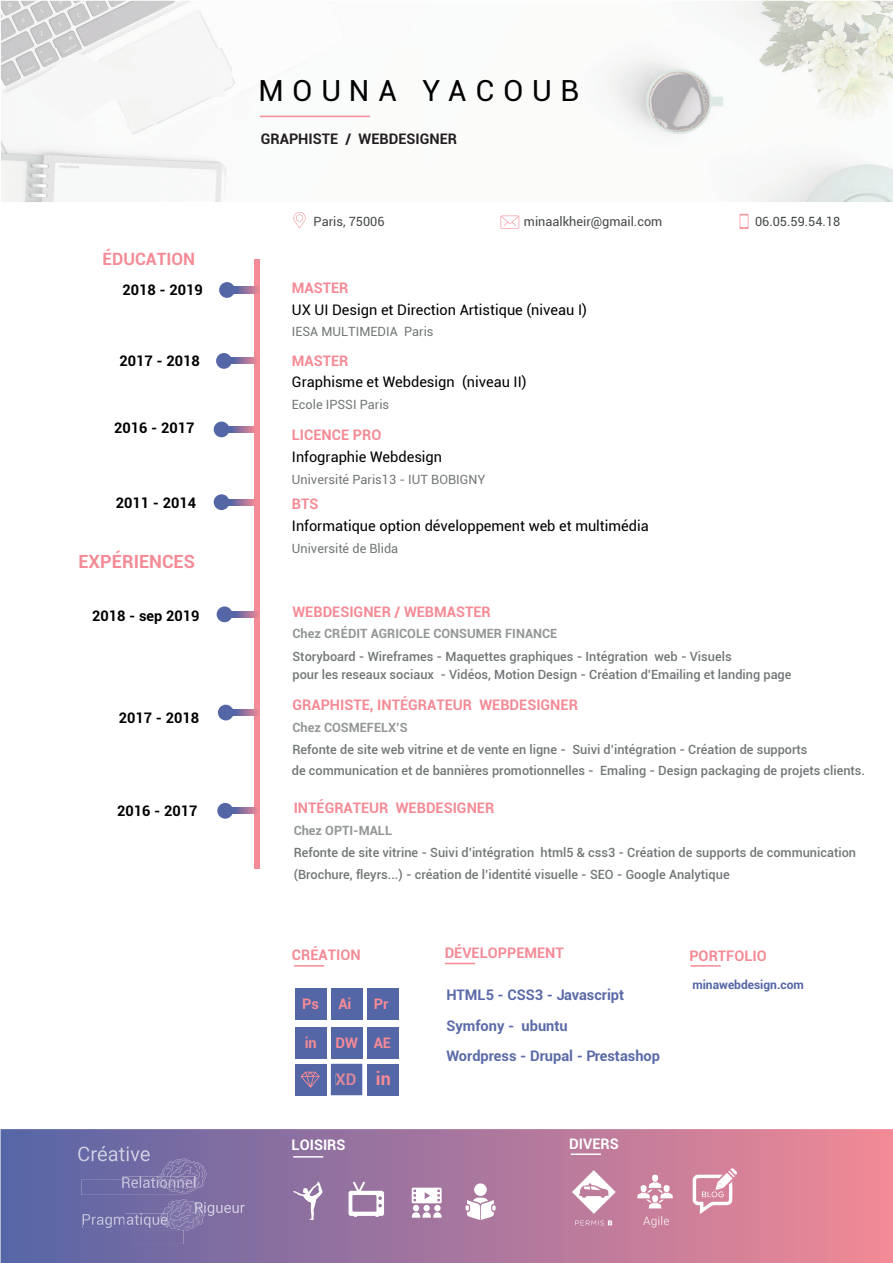
<style>
.page{position:relative;width:893px;height:1263px;background:#fff}
.page>*{position:absolute;margin:0;border:0;box-sizing:border-box;transform-origin:0 0}
.t1{font:29.1px "Roboto";letter-spacing:.305em;color:#000001}
.t2{font:700 18.15px "Roboto";color:#f48b96}
.t3{font:700 16.95px "Roboto";color:#f48b96}
.t4{font:700 16.05px "Roboto";color:#d9879b}
.t5{font:700 14.55px "Roboto";color:#f48b96}
.t6{font:14.55px "Roboto";color:#000001}
.t7{font:700 14.55px "Roboto";color:#000001}
.t8{font:700 14.55px/30.3px "Roboto";color:#5b6aa8}
.t9{font:700 14.55px "Roboto";color:#231f20}
.t10{font:700 14.55px "Roboto";color:#fff}
.t11{font:500 12.75px/21.8px "Roboto";color:#717677}
.t12{font:12.75px "Roboto";color:#717677}
.t13{font:700 12.75px "Roboto";color:#929697}
.t14{font:12.75px "Roboto";color:#454849}
.t15{font:700 12px "Roboto";color:#5566a6}
.s1{font-size:18px;color:#f48b96}
</style>
<div class="page">
<img style="left:1px;top:1px;width:892px;height:201px">
<svg style="left:1px;top:1129px;width:892px;height:134px;background:#ac789c"></svg>
<div style="left:255px;top:259px;width:5px;height:610px;background:#f48b96"></div>
<svg style="left:233px;top:709px;width:25px;height:7px"></svg>
<div style="left:218px;top:705px;width:16px;height:15px;background:#5566a6;border-radius:50%"></div>
<svg style="left:233px;top:808px;width:24px;height:6px"></svg>
<div style="left:217px;top:803px;width:16px;height:16px;background:#5566a6;border-radius:50%"></div>
<svg style="left:232px;top:358px;width:24px;height:6px"></svg>
<div style="left:216px;top:353px;width:16px;height:16px;background:#5566a6;border-radius:50%"></div>
<svg style="left:229px;top:426px;width:26px;height:6px"></svg>
<div style="left:214px;top:421px;width:15px;height:16px;background:#5566a6;border-radius:50%"></div>
<svg style="left:229px;top:499px;width:26px;height:6px"></svg>
<div style="left:214px;top:494px;width:15px;height:16px;background:#5566a6;border-radius:50%"></div>
<div style="left:217px;top:606px;width:15px;height:16px;background:#5566a6;border-radius:50%"></div>
<svg style="left:232px;top:611px;width:26px;height:6px"></svg>
<svg style="left:293px;top:1181px;width:29px;height:39px"></svg>
<svg style="left:349px;top:1181px;width:35px;height:36px"></svg>
<svg style="left:412px;top:1188px;width:30px;height:30px"></svg>
<div style="left:474px;top:1183px;width:13px;height:13px;background:#fff;border-radius:50%"></div>
<svg style="left:465px;top:1197px;width:31px;height:23px"></svg>
<svg style="left:637px;top:1175px;width:36px;height:33px"></svg>
<svg style="left:575px;top:1220px;width:37px;height:6px"></svg>
<svg style="left:572px;top:1170px;width:44px;height:44px"></svg>
<svg style="left:693px;top:1168px;width:44px;height:46px"></svg>
<svg style="left:235px;top:287px;width:24px;height:6px"></svg>
<div style="left:219px;top:282px;width:16px;height:16px;background:#5566a6;border-radius:50%"></div>
<img style="left:29px;top:49px;width:203px;height:75px">
<div style="left:29px;top:52px;width:197px;height:70px;background:#f5f6f5"></div>
<hr style="left:260px;top:116px;width:110px;height:1px;background:#f48b96">
<hr style="left:294px;top:965px;width:30px;height:1px;background:#f48b96">
<hr style="left:445px;top:963px;width:30px;height:1px;background:#f48b96">
<hr style="left:293px;top:1156px;width:30px;height:1px;background:#fff">
<hr style="left:571px;top:1153px;width:30px;height:2px;background:#fff">
<hr style="left:691px;top:965px;width:30px;height:1px;background:#f48b96">
<svg style="left:293px;top:212px;width:12px;height:16px"></svg>
<div style="left:31px;top:1151px;width:71px;height:15px;background:#5f67a5"></div>
<div style="left:44px;top:1213px;width:39px;height:12px;background:#6168a5"></div>
<svg style="left:643px;top:1216px;width:26px;height:11px"></svg>
<svg style="left:78px;top:1146px;width:167px;height:98px;background:#7c73a7"></svg>
<svg style="left:740px;top:214px;width:8px;height:15px"></svg>
<svg style="left:501px;top:216px;width:18px;height:13px"></svg>
<div style="left:295px;top:988px;width:31px;height:32px;background:#5566a6"></div>
<div style="left:295px;top:1027px;width:31px;height:32px;background:#5566a6"></div>
<div style="left:331px;top:1027px;width:31px;height:32px;background:#5566a6"></div>
<div style="left:367px;top:1027px;width:31px;height:32px;background:#5566a6"></div>
<div style="left:331px;top:988px;width:31px;height:32px;background:#5566a6"></div>
<div style="left:367px;top:988px;width:31px;height:32px;background:#5566a6"></div>
<svg style="left:331px;top:1064px;width:31px;height:31px"></svg>
<div style="left:336px;top:1074px;width:23px;height:11px;background:#5566a6"></div>
<div style="left:295px;top:1064px;width:32px;height:31px;background:#5566a6"></div>
<div style="left:367px;top:1064px;width:31px;height:31px;background:#5566a6"></div>
<svg style="left:301px;top:1072px;width:19px;height:16px"></svg>
<h3 class="t3" style="left:103px;top:247px;width:94px">ÉDUCATION</h3>
<p class="t7" style="left:122px;top:280px;width:82px">2018 - 2019</p>
<p class="t7" style="left:119px;top:351px;width:82px">2017 - 2018</p>
<p class="t7" style="left:114px;top:417px;width:82px">2016 - 2017</p>
<p class="t7" style="left:116px;top:493px;width:82px">2011 - 2014</p>
<h2 class="t2" style="left:78px;top:549px;width:118px">EXPÉRIENCES</h2>
<p class="t7" style="left:92px;top:605px;width:109px">2018 - sep 2019</p>
<p class="t7" style="left:119px;top:708px;width:82px">2017 - 2018</p>
<p class="t7" style="left:117px;top:800px;width:82px">2016 - 2017</p>
<h1 class="t1" style="left:259px;top:70px;width:322px">MOUNA YACOUB</h1>
<p class="t9" style="left:261px;top:129px;width:198px">GRAPHISTE / WEBDESIGNER</p>
<p class="t14" style="left:314px;top:212px;width:72px">Paris, 75006</p>
<p class="t14" style="left:524px;top:212px;width:140px">minaalkheir@gmail.com</p>
<p class="t14" style="left:755px;top:213px;width:87px">06.05.59.54.18</p>
<p class="t5" style="left:292px;top:277px;width:58px">MASTER</p>
<p class="t6" style="left:292px;top:299px;width:297px">UX UI Design et Direction Artistique (niveau I)</p>
<p class="t12" style="left:292px;top:323px;width:143px">IESA MULTIMEDIA Paris</p>
<p class="t5" style="left:292px;top:350px;width:58px">MASTER</p>
<p class="t6" style="left:292px;top:372px;width:236px">Graphisme et Webdesign (niveau II)</p>
<p class="t12" style="left:292px;top:396px;width:99px">Ecole IPSSI Paris</p>
<p class="t5" style="left:292px;top:425px;width:91px">LICENCE PRO</p>
<p class="t6" style="left:292px;top:447px;width:152px">Infographie Webdesign</p>
<p class="t12" style="left:292px;top:470px;width:195px">Université Paris13 - IUT BOBIGNY</p>
<p class="t5" style="left:292px;top:494px;width:28px">BTS</p>
<p class="t6" style="left:292px;top:516px;width:358px">Informatique option développement web et multimédia</p>
<p class="t12" style="left:292px;top:539px;width:108px">Université de Blida</p>
<p class="t5" style="left:292px;top:602px;width:200px">WEBDESIGNER / WEBMASTER</p>
<p class="t13" style="left:292px;top:624px;width:266px">Chez CRÉDIT AGRICOLE CONSUMER FINANCE</p>
<p class="t11" style="left:292px;top:647px;width:500px;line-height:18.3px">Storyboard - Wireframes - Maquettes graphiques - Intégration web - Visuels<br>pour les reseaux sociaux - Vidéos, Motion Design - Création d’Emailing et landing page</p>
<p class="t5" style="left:292px;top:695px;width:287px">GRAPHISTE, INTÉGRATEUR WEBDESIGNER</p>
<p class="t13" style="left:292px;top:718px;width:117px">Chez COSMEFELX’S</p>
<p class="t11" style="left:292px;top:738px;width:575px;line-height:21px">Refonte de site web vitrine et de vente en ligne - Suivi d’intégration - Création de supports<br>de communication et de bannières promotionnelles - Emaling - Design packaging de projets clients.</p>
<p class="t5" style="left:294px;top:798px;width:202px">INTÉGRATEUR WEBDESIGNER</p>
<p class="t13" style="left:294px;top:821px;width:100px">Chez OPTI-MALL</p>
<p class="t11" style="left:294px;top:841px;width:564px">Refonte de site vitrine - Suivi d’intégration html5 &amp; css3 - Création de supports de communication (Brochure, fleyrs...) - création de l’identité visuelle - SEO - Google Analytique</p>
<p class="t5" style="left:292px;top:944px;width:70px">CRÉATION</p>
<p class="t5" style="left:445px;top:943px;width:121px">DÉVELOPPEMENT</p>
<p class="t5" style="left:338px;top:994px;width:15px">Ai</p>
<p class="t5" style="left:374px;top:994px;width:16px">Pr</p>
<p class="t5" style="left:302px;top:994px;width:18px">Ps</p>
<p class="t5" style="left:305px;top:1032px;width:14px">in</p>
<p class="t5" style="left:336px;top:1032px;width:57px">DW AE</p>
<p class="t4" style="left:335px;top:1068px;width:57px">XD <span class="s1">in</span></p>
<p class="t10" style="left:292px;top:1134px;width:55px">LOISIRS</p>
<p class="t8" style="left:446px;top:979px;width:215px">HTML5 - CSS3 - Javascript<br>Symfony - ubuntu<br>Wordpress - Drupal - Prestashop</p>
<p class="t10" style="left:569px;top:1133px;width:51px">DIVERS</p>
<p class="t5" style="left:689px;top:946px;width:79px">PORTFOLIO</p>
<p class="t15" style="left:692px;top:976px;width:113px">minawebdesign.com</p>
</div>
